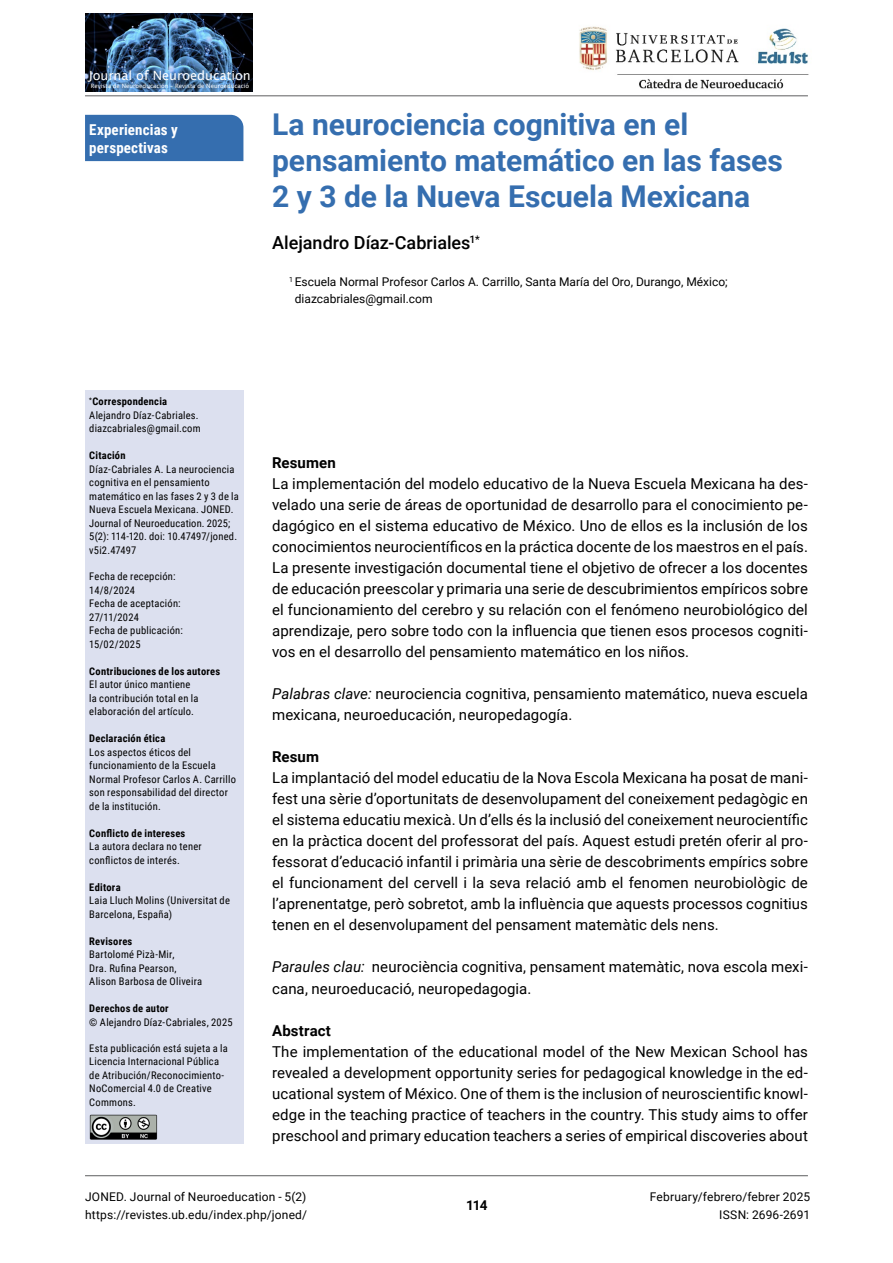
<style>
.page{position:relative;width:893px;height:1263px;background:#fff}
.page>*{position:absolute;margin:0;border:0;box-sizing:border-box;transform-origin:0 0}
.t1{font:700 30px/36px "Roboto";letter-spacing:-.005em;color:#356eaf}
.t2{font:500 18px "Roboto";color:#000}
.t3{font:15px/21px "Roboto";letter-spacing:.005em;color:#000;text-align:justify}
.t4{font:700 15px/18px "Roboto Condensed";letter-spacing:.01em;color:#fff}
.t5{font:700 15px "Roboto";letter-spacing:.005em;color:#000}
.t6{font:700 13.5px "Roboto";color:#000}
.t7{font:12.75px "Lucida Sans";color:#fff}
.t8{font:12px/18px "Roboto";color:#000}
.t9{font:10.5px/13.5px "Roboto Condensed";letter-spacing:.02em;color:#000}
.t10{font:700 10.5px "Roboto Condensed";letter-spacing:.02em;color:#000}
.t11{font:6px "Lucida Sans";color:#fff}
.s1{font-weight:700}
.s2{font-style:italic}
</style>
<div class="page">
<hr style="left:85px;top:1175px;width:723px;height:1px;background:#707172">
<hr style="left:85px;top:95px;width:723px;height:1px;background:#707172">
<img style="left:85px;top:14px;width:167px;height:78px">
<img style="left:579px;top:26px;width:230px;height:63px">
<div style="left:85px;top:390px;width:158px;height:754px;background:#dce0ef"></div>
<img style="left:89px;top:1114px;width:68px;height:25px">
<div style="left:85px;top:115px;width:158px;height:46px;background:#356eaf"></div>
<p class="t7" style="left:89px;top:68px;width:164px">Journal of Neuroeducation</p>
<p class="t11" style="left:91px;top:83px;width:160px">Revista de Neuroeducación – Revista de Neuroeducació</p>
<p class="t4" style="left:89px;top:120px;width:90px">Experiencias y perspectivas</p>
<h1 class="t1" style="left:272px;top:105px;width:512px">La neurociencia cognitiva en el pensamiento matemático en las fases<br>2 y 3 de la Nueva Escuela Mexicana</h1>
<p class="t2" style="left:272px;top:230px;width:209px">Alejandro Díaz-Cabriales<sup>1*</sup></p>
<p class="t8" style="left:295px;top:273px;width:434px;line-height:16.5px;text-indent:-6px"><sup>1</sup> Escuela Normal Profesor Carlos A. Carrillo, Santa María del Oro, Durango, México; diazcabriales@gmail.com</p>
<p class="t9" style="left:89px;top:394px;width:113px"><sup>*</sup><span class="s1">Correspondencia<br></span>Alejandro Díaz-Cabriales. diazcabriales@gmail.com</p>
<p class="t10" style="left:89px;top:448px;width:38px">Citación</p>
<p class="t9" style="left:89px;top:462px;width:151px">Díaz-Cabriales A. La neurociencia cognitiva en el pensamiento matemático en las fases 2 y 3 de la<br>Nueva Escuela Mexicana. JONED.<br>Journal of Neuroeducation. 2025;<br>5(2): 114-120. doi: 10.47497/joned. v5i2.47497</p>
<p class="t9" style="left:89px;top:569px;width:95px">Fecha de recepción:<br>14/8/2024<br>Fecha de aceptación:<br>27/11/2024<br>Fecha de publicación:<br>15/02/2025</p>
<p class="t10" style="left:89px;top:663px;width:132px">Contribuciones de los autores</p>
<p class="t9" style="left:89px;top:677px;width:111px">El autor único mantiene la contribución total en la elaboración del artículo.</p>
<p class="t10" style="left:89px;top:731px;width:78px">Declaración ética</p>
<p class="t9" style="left:89px;top:745px;width:148px">Los aspectos éticos del funcionamiento de la Escuela<br>Normal Profesor Carlos A. Carrillo son responsabilidad del director de la institución.</p>
<p class="t10" style="left:89px;top:825px;width:98px">Conflicto de intereses</p>
<p class="t9" style="left:89px;top:839px;width:114px">La autora declara no tener conflictos de interés.</p>
<p class="t10" style="left:89px;top:879px;width:33px">Editora</p>
<p class="t9" style="left:89px;top:893px;width:142px">Laia Lluch Molins (Universitat de<br>Barcelona, España)</p>
<p class="t10" style="left:89px;top:933px;width:45px">Revisores</p>
<p class="t9" style="left:89px;top:947px;width:114px">Bartolomé Pizà-Mir,<br>Dra. Rufina Pearson,<br>Alison Barbosa de Oliveira</p>
<p class="t10" style="left:89px;top:1001px;width:81px">Derechos de autor</p>
<p class="t9" style="left:89px;top:1015px;width:145px">© Alejandro Díaz-Cabriales, 2025</p>
<p class="t9" style="left:89px;top:1041px;width:140px">Esta publicación está sujeta a la<br>Licencia Internacional Pública de Atribución/Reconocimiento-<br>NoComercial 4.0 de Creative<br>Commons.</p>
<p class="t5" style="left:272px;top:452px;width:65px">Resumen</p>
<p class="t3" style="left:272px;top:472px;width:537px">La implementación del modelo educativo de la Nueva Escuela Mexicana ha des&shy;velado una serie de áreas de oportunidad de desarrollo para el conocimiento pe&shy;dagógico en el sistema educativo de México. Uno de ellos es la inclusión de los conocimientos neurocientíficos en la práctica docente de los maestros en el país.<br>La presente investigación documental tiene el objetivo de ofrecer a los docentes de educación preescolar y primaria una serie de descubrimientos empíricos sobre el funcionamiento del cerebro y su relación con el fenómeno neurobiológico del aprendizaje, pero sobre todo con la influencia que tienen esos procesos cogniti&shy;vos en el desarrollo del pensamiento matemático en los niños.</p>
<p class="t3" style="left:272px;top:682px;width:537px"><span class="s2">Palabras clave:</span> neurociencia cognitiva, pensamiento matemático, nueva escuela mexicana, neuroeducación, neuropedagogía.</p>
<p class="t5" style="left:272px;top:746px;width:48px">Resum</p>
<p class="t3" style="left:272px;top:766px;width:537px">La implantació del model educatiu de la Nova Escola Mexicana ha posat de mani&shy;fest una sèrie d’oportunitats de desenvolupament del coneixement pedagògic en el sistema educatiu mexicà. Un d’ells és la inclusió del coneixement neurocientífic en la pràctica docent del professorat del país. Aquest estudi pretén oferir al pro&shy;fessorat d’educació infantil i primària una sèrie de descobriments empírics sobre el funcionament del cervell i la seva relació amb el fenomen neurobiològic de l’aprenentatge, però sobretot, amb la influència que aquests processos cognitius tenen en el desenvolupament del pensament matemàtic dels nens.</p>
<p class="t3" style="left:272px;top:955px;width:537px;line-height:21.6px"><span class="s2">Paraules clau:</span> neurociència cognitiva, pensament matemàtic, nova escola mexi&shy;cana, neuroeducació, neuropedagogia.</p>
<p class="t5" style="left:272px;top:1020px;width:60px">Abstract</p>
<p class="t3" style="left:272px;top:1040px;width:537px">The implementation of the educational model of the New Mexican School has revealed a development opportunity series for pedagogical knowledge in the ed&shy;ucational system of México. One of them is the inclusion of neuroscientific knowl&shy;edge in the teaching practice of teachers in the country. This study aims to offer preschool and primary education teachers a series of empirical discoveries about</p>
<p class="t8" style="left:85px;top:1187px;width:224px">JONED. Journal of Neuroeducation - 5(2) https://revistes.ub.edu/index.php/joned/</p>
<p class="t8" style="left:650px;top:1187px;width:162px;text-align:right">February/febrero/febrer 2025<br>ISSN: 2696-2691</p>
<p class="t6" style="left:466px;top:1196px;width:23px">114</p>
</div>
